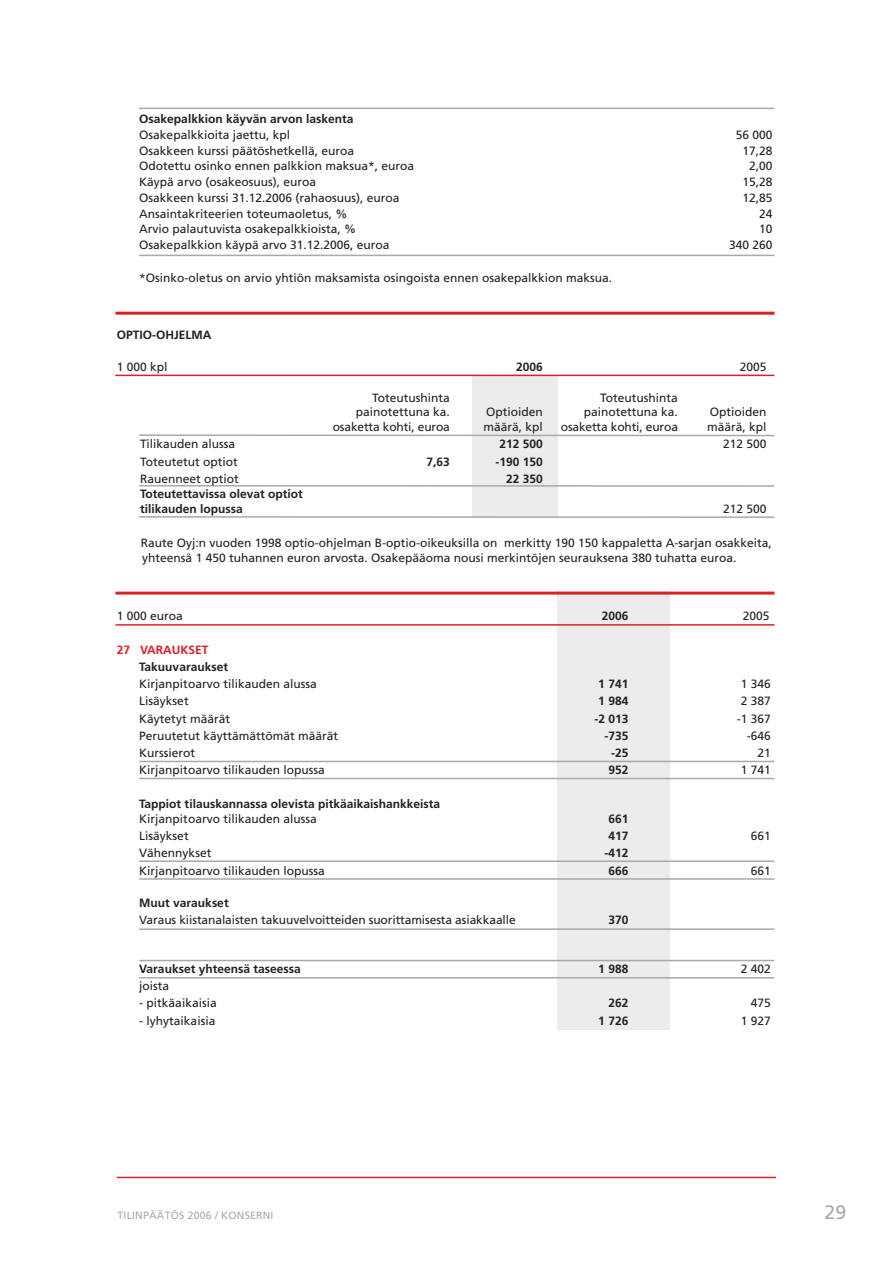
<style>
.page{position:relative;width:893px;height:1263px;background:#fff}
.page>*{position:absolute;margin:0;border:0;box-sizing:border-box;transform-origin:0 0}
.t1{font:19.5px "Frutiger";color:#a8a9ad}
.t2{font:12px/15px "Frutiger";color:#231f20}
.t3{font:700 12px/15px "Frutiger";color:#231f20}
.t4{font:700 12px "Frutiger";color:#da2128}
.t5{font:10.5px "Frutiger";letter-spacing:.02em;color:#a8a9ad}
</style>
<div class="page">
<hr style="left:117px;top:1177px;width:659px;height:1px;background:#da2128">
<div style="left:472px;top:376px;width:86px;height:140px;background:#ececee"></div>
<div style="left:558px;top:592px;width:112px;height:438px;background:#ececee"></div>
<hr style="left:115px;top:624px;width:659px;height:2px;background:#da2128">
<hr style="left:115px;top:592px;width:659px;height:3px;background:#da2128">
<hr style="left:139px;top:108px;width:635px;height:1px;background:#a8a9ad">
<hr style="left:139px;top:516px;width:635px;height:2px;background:#a8a9ad">
<hr style="left:139px;top:485px;width:635px;height:2px;background:#a8a9ad">
<hr style="left:139px;top:434px;width:635px;height:2px;background:#a8a9ad">
<hr style="left:139px;top:778px;width:635px;height:1px;background:#a8a9ad">
<hr style="left:139px;top:761px;width:635px;height:1px;background:#a8a9ad">
<hr style="left:115px;top:312px;width:659px;height:3px;background:#da2128">
<hr style="left:139px;top:255px;width:635px;height:1px;background:#a8a9ad">
<hr style="left:115px;top:375px;width:659px;height:1px;background:#da2128">
<hr style="left:139px;top:878px;width:635px;height:2px;background:#a8a9ad">
<hr style="left:139px;top:860px;width:635px;height:2px;background:#a8a9ad">
<hr style="left:139px;top:928px;width:635px;height:2px;background:#a8a9ad">
<hr style="left:139px;top:977px;width:635px;height:1px;background:#a8a9ad">
<hr style="left:139px;top:960px;width:635px;height:1px;background:#a8a9ad">
<p class="t3" style="left:139px;top:111px;width:216px">Osakepalkkion käyvän arvon laskenta</p>
<p class="t2" style="left:139px;top:127px;width:152px">Osakepalkkioita jaettu, kpl</p>
<p class="t2" style="left:736px;top:127px;width:38px">56 000</p>
<p class="t2" style="left:139px;top:143px;width:216px">Osakkeen kurssi päätöshetkellä, euroa</p>
<p class="t2" style="left:742px;top:143px;width:32px">17,28</p>
<p class="t2" style="left:139px;top:159px;width:276px">Odotettu osinko ennen palkkion maksua*, euroa</p>
<p class="t2" style="left:749px;top:159px;width:25px">2,00</p>
<p class="t2" style="left:139px;top:175px;width:178px">Käypä arvo (osakeosuus), euroa</p>
<p class="t2" style="left:742px;top:175px;width:32px">15,28</p>
<p class="t2" style="left:139px;top:190px;width:262px">Osakkeen kurssi 31.12.2006 (rahaosuus), euroa</p>
<p class="t2" style="left:742px;top:190px;width:32px">12,85</p>
<p class="t2" style="left:139px;top:206px;width:210px">Ansaintakriteerien toteumaoletus, %</p>
<p class="t2" style="left:759px;top:206px;width:15px">24</p>
<p class="t2" style="left:139px;top:222px;width:218px">Arvio palautuvista osakepalkkioista, %</p>
<p class="t2" style="left:759px;top:222px;width:15px">10</p>
<p class="t2" style="left:139px;top:238px;width:252px">Osakepalkkion käypä arvo 31.12.2006, euroa</p>
<p class="t2" style="left:729px;top:238px;width:45px">340 260</p>
<p class="t2" style="left:139px;top:270px;width:474px">*Osinko-oletus on arvio yhtiön maksamista osingoista ennen osakepalkkion maksua.</p>
<p class="t3" style="left:117px;top:327px;width:96px">OPTIO-OHJELMA</p>
<p class="t2" style="left:117px;top:359px;width:52px">1 000 kpl</p>
<p class="t3" style="left:516px;top:359px;width:28px">2006</p>
<p class="t2" style="left:740px;top:359px;width:28px">2005</p>
<p class="t2" style="left:372px;top:390px;width:79px">Toteutushinta</p>
<p class="t2" style="left:600px;top:390px;width:79px">Toteutushinta</p>
<p class="t2" style="left:356px;top:405px;width:96px">painotettuna ka.</p>
<p class="t2" style="left:486px;top:405px;width:58px">Optioiden</p>
<p class="t2" style="left:584px;top:405px;width:96px">painotettuna ka.</p>
<p class="t2" style="left:710px;top:405px;width:58px">Optioiden</p>
<p class="t2" style="left:333px;top:420px;width:119px">osaketta kohti, euroa</p>
<p class="t2" style="left:483px;top:420px;width:61px">määrä, kpl</p>
<p class="t2" style="left:561px;top:420px;width:119px">osaketta kohti, euroa</p>
<p class="t2" style="left:707px;top:420px;width:61px">määrä, kpl</p>
<p class="t2" style="left:140px;top:437px;width:96px">Tilikauden alussa</p>
<p class="t3" style="left:499px;top:437px;width:45px">212 500</p>
<p class="t2" style="left:723px;top:437px;width:45px">212 500</p>
<p class="t2" style="left:140px;top:454px;width:99px">Toteutetut optiot</p>
<p class="t3" style="left:426px;top:454px;width:25px">7,63</p>
<p class="t3" style="left:495px;top:454px;width:49px">-190 150</p>
<p class="t2" style="left:140px;top:471px;width:100px">Rauenneet optiot</p>
<p class="t3" style="left:506px;top:471px;width:38px">22 350</p>
<p class="t3" style="left:140px;top:486px;width:164px">Toteutettavissa olevat optiot tilikauden lopussa</p>
<p class="t2" style="left:723px;top:501px;width:45px">212 500</p>
<p class="t2" style="left:141px;top:535px;width:632px">Raute Oyj:n vuoden 1998 optio-ohjelman B-optio-oikeuksilla on merkitty 190 150 kappaletta A-sarjan osakkeita, yhteensä 1 450 tuhannen euron arvosta. Osakepääoma nousi merkintöjen seurauksena 380 tuhatta euroa.</p>
<p class="t2" style="left:117px;top:608px;width:68px">1 000 euroa</p>
<p class="t3" style="left:602px;top:608px;width:28px">2006</p>
<p class="t2" style="left:743px;top:608px;width:28px">2005</p>
<p class="t4" style="left:117px;top:643px;width:93px">27 VARAUKSET</p>
<p class="t3" style="left:139px;top:659px;width:90px">Takuuvaraukset</p>
<p class="t2" style="left:139px;top:677px;width:179px">Kirjanpitoarvo tilikauden alussa</p>
<p class="t3" style="left:598px;top:676px;width:32px">1 741</p>
<p class="t2" style="left:741px;top:677px;width:32px">1 346</p>
<p class="t2" style="left:139px;top:694px;width:51px">Lisäykset</p>
<p class="t3" style="left:598px;top:694px;width:32px">1 984</p>
<p class="t2" style="left:741px;top:694px;width:32px">2 387</p>
<p class="t2" style="left:139px;top:711px;width:92px">Käytetyt määrät</p>
<p class="t3" style="left:594px;top:711px;width:36px">-2 013</p>
<p class="t2" style="left:737px;top:711px;width:36px">-1 367</p>
<p class="t2" style="left:139px;top:728px;width:200px">Peruutetut käyttämättömät määrät</p>
<p class="t3" style="left:604px;top:728px;width:26px">-735</p>
<p class="t2" style="left:747px;top:728px;width:26px">-646</p>
<p class="t2" style="left:139px;top:745px;width:58px">Kurssierot</p>
<p class="t3" style="left:611px;top:745px;width:19px">-25</p>
<p class="t2" style="left:757px;top:745px;width:15px">21</p>
<p class="t2" style="left:139px;top:762px;width:187px">Kirjanpitoarvo tilikauden lopussa</p>
<p class="t3" style="left:608px;top:762px;width:22px">952</p>
<p class="t2" style="left:741px;top:762px;width:32px">1 741</p>
<p class="t3" style="left:139px;top:796px;width:302px">Tappiot tilauskannassa olevista pitkäaikaishankkeista</p>
<p class="t2" style="left:139px;top:812px;width:179px">Kirjanpitoarvo tilikauden alussa</p>
<p class="t3" style="left:608px;top:811px;width:22px">661</p>
<p class="t2" style="left:139px;top:829px;width:51px">Lisäykset</p>
<p class="t3" style="left:608px;top:828px;width:22px">417</p>
<p class="t2" style="left:751px;top:829px;width:22px">661</p>
<p class="t2" style="left:139px;top:846px;width:74px">Vähennykset</p>
<p class="t3" style="left:604px;top:846px;width:26px">-412</p>
<p class="t2" style="left:139px;top:863px;width:187px">Kirjanpitoarvo tilikauden lopussa</p>
<p class="t3" style="left:608px;top:863px;width:22px">666</p>
<p class="t2" style="left:751px;top:863px;width:22px">661</p>
<p class="t3" style="left:139px;top:895px;width:91px">Muut varaukset</p>
<p class="t2" style="left:139px;top:912px;width:378px">Varaus kiistanalaisten takuuvelvoitteiden suorittamisesta asiakkaalle</p>
<p class="t3" style="left:608px;top:912px;width:22px">370</p>
<p class="t3" style="left:139px;top:961px;width:163px">Varaukset yhteensä taseessa</p>
<p class="t3" style="left:598px;top:961px;width:32px">1 988</p>
<p class="t2" style="left:741px;top:961px;width:32px">2 402</p>
<p class="t2" style="left:139px;top:979px;width:32px">joista</p>
<p class="t2" style="left:139px;top:996px;width:79px">- pitkäaikaisia</p>
<p class="t3" style="left:608px;top:995px;width:22px">262</p>
<p class="t2" style="left:751px;top:996px;width:22px">475</p>
<p class="t2" style="left:139px;top:1013px;width:78px">- lyhytaikaisia</p>
<p class="t3" style="left:598px;top:1013px;width:32px">1 726</p>
<p class="t2" style="left:741px;top:1013px;width:32px">1 927</p>
<p class="t5" style="left:118px;top:1209px;width:158px">TILINPÄÄTÖS 2006 / KONSERNI</p>
<h1 class="t1" style="left:824px;top:1201px;width:23px">29</h1>
</div>
